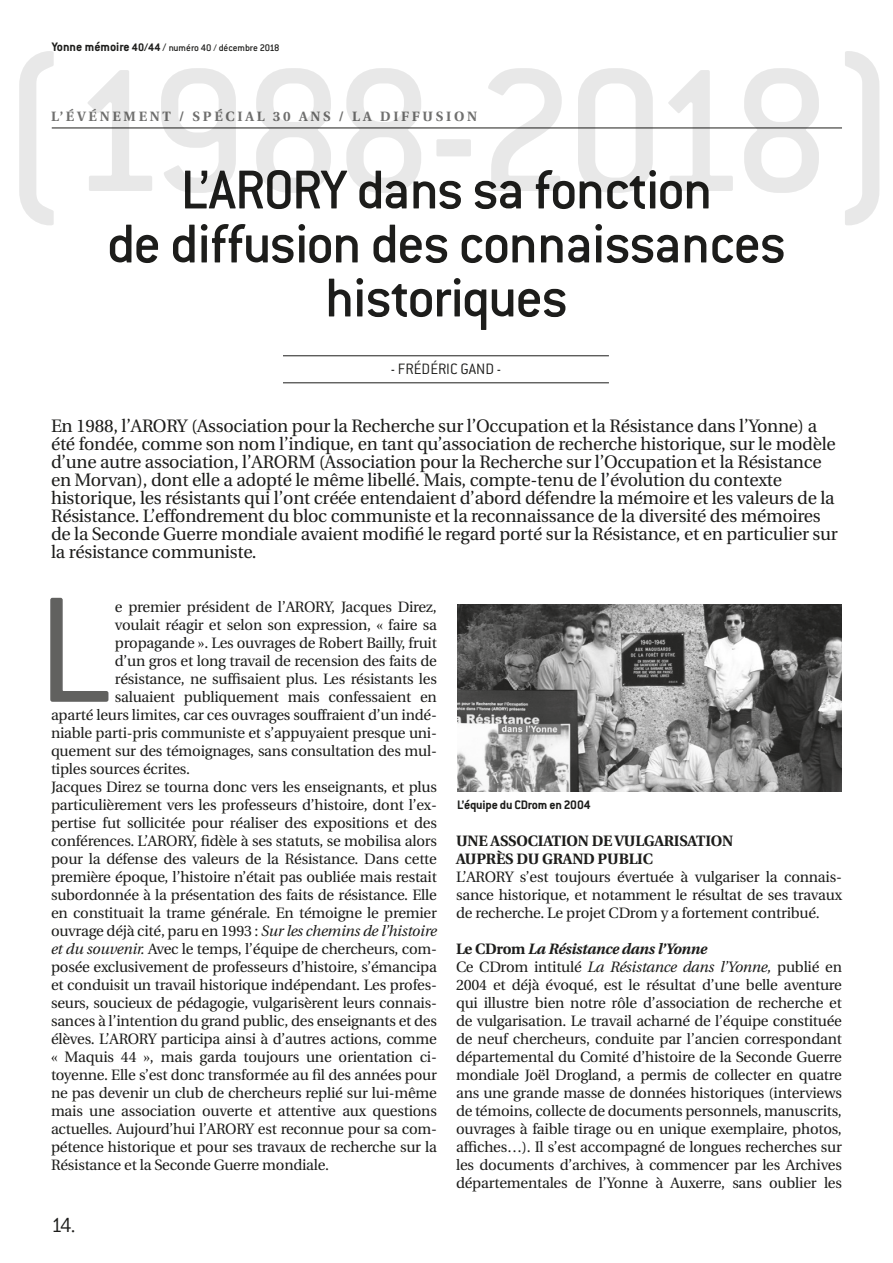
<style>
.page{position:relative;width:893px;height:1263px;background:#fff}
.page>*{position:absolute;margin:0;border:0;box-sizing:border-box;transform-origin:0 0}
.t1{font:500 60px/54px "Conduit ITC";letter-spacing:-.025em;color:#1d1d1b;text-align:center}
.t2{font:300 22.5px "Conduit ITC";color:#1d1d1b}
.t3{font:18px/18px "Utopia";letter-spacing:-.015em;color:#1d1d1b}
.t4{font:300 16.5px "Conduit ITC";color:#1d1d1b}
.t5{font:15px/18px "Utopia";letter-spacing:-.015em;color:#1d1d1b;text-align:justify}
.t6{font:700 15px/18px "Utopia";letter-spacing:-.015em;color:#1d1d1b}
.t7{font:700 13.5px "Utopia";letter-spacing:.2em;color:#70706f}
.t8{font:700 13.5px "Conduit ITC";letter-spacing:-.015em;color:#1d1d1b}
.t9{font:500 10.5px "Conduit ITC";letter-spacing:-.01em;color:#1d1d1b}
.s1{font-weight:700;font-size:13.5px}
.s2{font-weight:700;font-size:12px}
.s3{font-size:12px}
.s4{font-style:italic}
.s5{font-weight:700}
.s6{font-weight:700;font-style:italic}
</style>
<div class="page">
<hr style="left:283px;top:355px;width:326px;height:1px;background:#1d1d1b">
<hr style="left:283px;top:383px;width:326px;height:1px;background:#1d1d1b">
<svg style="left:50px;top:597px;width:59px;height:105px"></svg>
<img style="left:457px;top:604px;width:385px;height:187px">
<svg style="left:19px;top:51px;width:860px;height:174px"></svg>
<p class="t9" style="left:52px;top:42px;width:229px"><span class="s1">Yonne mémoire</span> <span class="s2">40/44</span> <span class="s3">/</span> numéro 40 / décembre 2018</p>
<p class="t7" style="left:51px;top:108px;width:428px">L’ÉVÉNEMENT / SPÉCIAL 30 ANS / LA DIFFUSION</p>
<h1 class="t1" style="left:107px;top:162px;width:681px">L’ARORY dans sa fonction<br>de diffusion des connaissances historiques</h1>
<p class="t4" style="left:391px;top:360px;width:112px">- FRÉDÉRIC GAND -</p>
<p class="t3" style="left:51px;top:417px;width:788px">En 1988, l’ARORY (Association pour la Recherche sur l’Occupation et la Résistance dans l’Yonne) a été fondée, comme son nom l’indique, en tant qu’association de recherche historique, sur le modèle d’une autre association, l’ARORM (Association pour la Recherche sur l’Occupation et la Résistance en Morvan), dont elle a adopté le même libellé. Mais, compte-tenu de l’évolution du contexte historique, les résistants qui l’ont créée entendaient d’abord défendre la mémoire et les valeurs de la Résistance. L’effondrement du bloc communiste et la reconnaissance de la diversité des mémoires de la Seconde Guerre mondiale avaient modifié le regard porté sur la Résistance, et en particulier sur la résistance communiste.</p>
<p class="t5" style="left:115px;top:598px;width:324px">e premier président de l’ARORY, Jacques Direz,</p>
<p class="t5" style="left:115px;top:616px;width:324px">voulait réagir et selon son expression, « faire sa</p>
<p class="t5" style="left:115px;top:634px;width:324px">propagande ». Les ouvrages de Robert Bailly, fruit</p>
<p class="t5" style="left:115px;top:652px;width:324px">d’un gros et long travail de recension des faits de</p>
<p class="t5" style="left:115px;top:670px;width:324px">résistance, ne suffisaient plus. Les résistants les</p>
<p class="t5" style="left:115px;top:688px;width:324px">saluaient publiquement mais confessaient en</p>
<p class="t5" style="left:51px;top:706px;width:387px">aparté leurs limites, car ces ouvrages souffraient d’un indé-</p>
<p class="t5" style="left:51px;top:724px;width:387px">niable parti-pris communiste et s’appuyaient presque uni-</p>
<p class="t5" style="left:51px;top:742px;width:387px">quement sur des témoignages, sans consultation des mul-</p>
<p class="t5" style="left:51px;top:760px;width:140px">tiples sources écrites.</p>
<p class="t5" style="left:51px;top:778px;width:387px">Jacques Direz se tourna donc vers les enseignants, et plus</p>
<p class="t5" style="left:51px;top:796px;width:387px">particulièrement vers les professeurs d’histoire, dont l’ex-</p>
<p class="t5" style="left:51px;top:814px;width:387px">pertise fut sollicitée pour réaliser des expositions et des</p>
<p class="t5" style="left:51px;top:832px;width:387px">conférences. L’ARORY, fidèle à ses statuts, se mobilisa alors</p>
<p class="t5" style="left:51px;top:850px;width:387px">pour la défense des valeurs de la Résistance. Dans cette</p>
<p class="t5" style="left:51px;top:868px;width:387px">première époque, l’histoire n’était pas oubliée mais restait</p>
<p class="t5" style="left:51px;top:886px;width:387px">subordonnée à la présentation des faits de résistance. Elle</p>
<p class="t5" style="left:51px;top:904px;width:387px">en constituait la trame générale. En témoigne le premier</p>
<p class="t5" style="left:51px;top:922px;width:387px">ouvrage déjà cité, paru en 1993 : <span class="s4">Sur les chemins de l’histoire</span></p>
<p class="t5" style="left:51px;top:940px;width:387px"><span class="s4">et du souvenir.</span> Avec le temps, l’équipe de chercheurs, com-</p>
<p class="t5" style="left:51px;top:958px;width:387px">posée exclusivement de professeurs d’histoire, s’émancipa</p>
<p class="t5" style="left:51px;top:976px;width:387px">et conduisit un travail historique indépendant. Les profes-</p>
<p class="t5" style="left:51px;top:994px;width:387px">seurs, soucieux de pédagogie, vulgarisèrent leurs connais-</p>
<p class="t5" style="left:51px;top:1012px;width:387px">sances à l’intention du grand public, des enseignants et des</p>
<p class="t5" style="left:51px;top:1030px;width:387px">élèves. L’ARORY participa ainsi à d’autres actions, comme</p>
<p class="t5" style="left:51px;top:1048px;width:387px">« Maquis 44 », mais garda toujours une orientation ci-</p>
<p class="t5" style="left:51px;top:1066px;width:387px">toyenne. Elle s’est donc transformée au fil des années pour</p>
<p class="t5" style="left:51px;top:1084px;width:387px">ne pas devenir un club de chercheurs replié sur lui-même</p>
<p class="t5" style="left:51px;top:1102px;width:387px">mais une association ouverte et attentive aux questions</p>
<p class="t5" style="left:51px;top:1120px;width:387px">actuelles. Aujourd’hui l’ARORY est reconnue pour sa com-</p>
<p class="t5" style="left:51px;top:1138px;width:387px">pétence historique et pour ses travaux de recherche sur la</p>
<p class="t5" style="left:51px;top:1156px;width:279px">Résistance et la Seconde Guerre mondiale.</p>
<h2 class="t2" style="left:51px;top:1213px;width:26px">14.</h2>
<p class="t8" style="left:457px;top:796px;width:135px">L’équipe du CDrom en 2004</p>
<p class="t6" style="left:456px;top:832px;width:279px">UNE ASSOCIATION DE VULGARISATION<br>AUPRÈS DU GRAND PUBLIC</p>
<p class="t5" style="left:456px;top:868px;width:387px">L’ARORY s’est toujours évertuée à vulgariser la connais&shy;sance historique, et notamment le résultat de ses travaux de recherche. Le projet CDrom y a fortement contribué.</p>
<p class="t5" style="left:456px;top:940px;width:387px;text-align:left"><span class="s5">Le CDrom</span> <span class="s6">La Résistance dans l’Yonne<br></span>Ce CDrom intitulé <span class="s4">La Résistance dans l’Yonne,</span> publié en 2004 et déjà évoqué, est le résultat d’une belle aventure qui illustre bien notre rôle d’association de recherche et de vulgarisation. Le travail acharné de l’équipe constituée de neuf chercheurs, conduite par l’ancien correspondant départemental du Comité d’histoire de la Seconde Guerre mondiale Joël Drogland, a permis de collecter en quatre ans une grande masse de données historiques (interviews de témoins, collecte de documents personnels, manuscrits, ouvrages à faible tirage ou en unique exemplaire, photos, affiches…). Il s’est accompagné de longues recherches sur les documents d’archives, à commencer par les Archives départementales de l’Yonne à Auxerre, sans oublier les</p>
</div>
